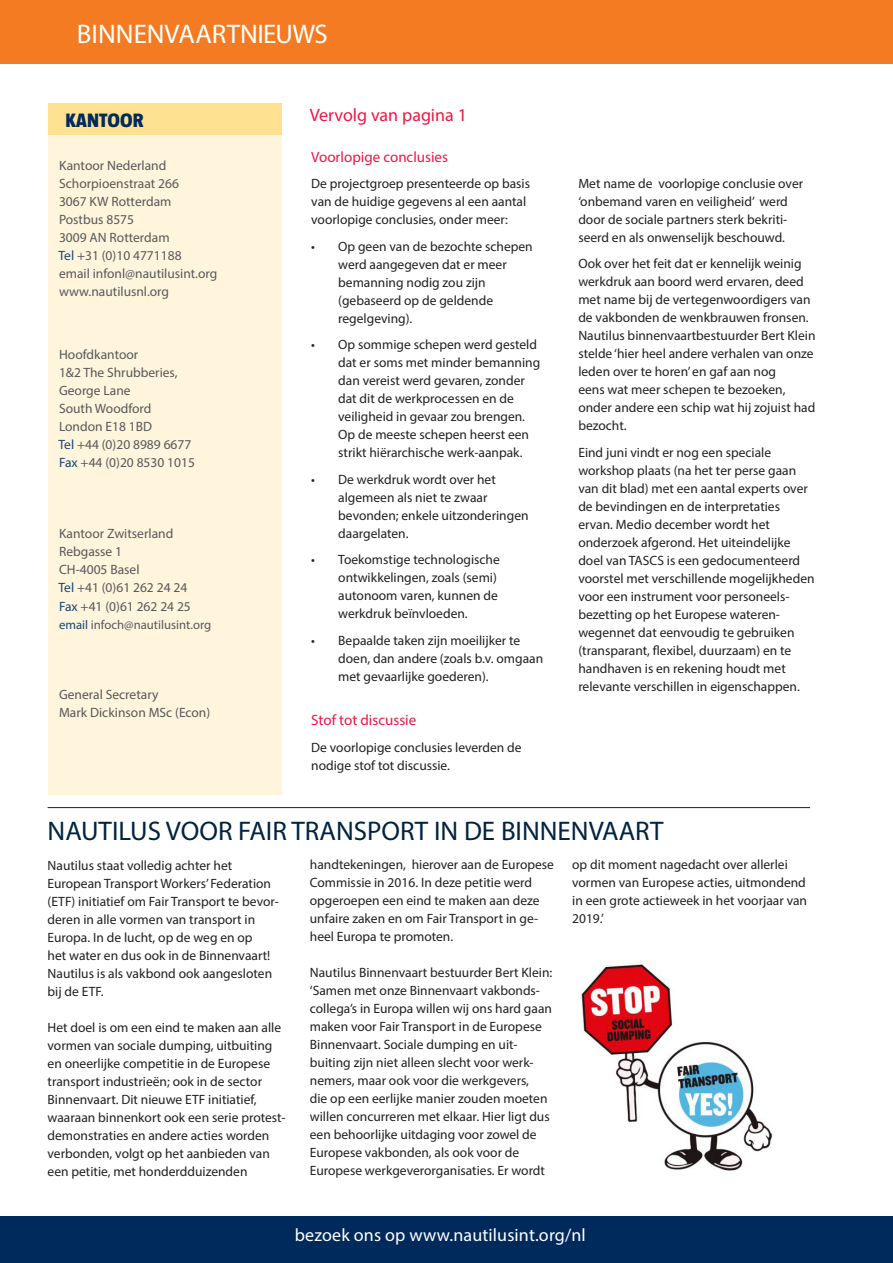
<style>
.page{position:relative;width:893px;height:1263px;background:#fff}
.page>*{position:absolute;margin:0;border:0;box-sizing:border-box;transform-origin:0 0}
.t1{font:27px "Myriad Pro";color:#002340}
.t2{font:27px "Myriad Pro";letter-spacing:-.005em;color:#fff}
.t3{font:800 19.8px "Taz";letter-spacing:.01em;color:#00295c}
.t4{font:18px "Myriad Pro";letter-spacing:.01em;color:#fff}
.t5{font:18px "Myriad Pro";color:#ed1845}
.t6{font:15px "Myriad Pro";color:#ed1845}
.t7{font:13.5px/18px "Myriad Pro";color:#231f20}
.t8{font:13.5px/18px "Myriad Pro";color:#57585a}
.t9{font:12.75px "Myriad Pro";color:#57585a}
.s1{color:#1a4574}
</style>
<div class="page">
<div style="left:0;top:0;width:893px;height:64px;background:#f47b21"></div>
<div style="left:0;top:1216px;width:893px;height:47px;background:#00295c"></div>
<hr style="left:48px;top:807px;width:762px;height:1px;background:#002340">
<div style="left:48px;top:103px;width:233px;height:691px;background:#fef5dc"></div>
<div style="left:48px;top:103px;width:233px;height:31px;background:#ffe192"></div>
<img style="left:581px;top:963px;width:192px;height:208px">
<p class="t2" style="left:77px;top:17px;width:253px">BINNENVAARTNIEUWS</p>
<p class="t3" style="left:65px;top:109px;width:80px">KANTOOR</p>
<p class="t8" style="left:58px;top:156px;width:160px">Kantoor Nederland<br>Schorpioenstraat 266<br>3067 KW Rotterdam<br>Postbus 8575<br>3009 AN Rotterdam<br><span class="s1">Tel</span> +31 (0)10 4771188<br>email infonl@nautilusint.org www.nautilusnl.org</p>
<p class="t8" style="left:58px;top:346px;width:138px">Hoofdkantoor<br>1&amp;2 The Shrubberies,<br>George Lane<br>South Woodford<br>London E18 1BD<br><span class="s1">Tel</span> +44 (0)20 8989 6677<br><span class="s1">Fax</span> +44 (0)20 8530 1015</p>
<p class="t8" style="left:58px;top:525px;width:134px">Kantoor Zwitserland<br>Rebgasse 1<br>CH-4005 Basel<br><span class="s1">Tel</span> +41 (0)61 262 24 24<br><span class="s1">Fax</span> +41 (0)61 262 24 25</p>
<p class="t9" style="left:59px;top:616px;width:154px"><span class="s1">email</span> infoch@nautilusint.org</p>
<p class="t8" style="left:59px;top:685px;width:153px">General Secretary<br>Mark Dickinson MSc (Econ)</p>
<p class="t5" style="left:310px;top:104px;width:159px">Vervolg van pagina 1</p>
<p class="t6" style="left:311px;top:147px;width:138px">Voorlopige conclusies</p>
<p class="t7" style="left:311px;top:174px;width:220px">De projectgroep presenteerde op basis van de huidige gegevens al een aantal voorlopige conclusies, onder meer:</p>
<p class="t7" style="left:338px;top:237px;width:196px;text-indent:-27px">• Op geen van de bezochte schepen werd aangegeven dat er meer bemanning nodig zou zijn (gebaseerd op de geldende regelgeving).</p>
<p class="t7" style="left:338px;top:335px;width:203px;text-indent:-27px">• Op sommige schepen werd gesteld dat er soms met minder bemanning dan vereist werd gevaren, zonder dat dit de werkprocessen en de veiligheid in gevaar zou brengen.<br>Op de meeste schepen heerst een strikt hiërarchische werk-aanpak.</p>
<p class="t7" style="left:338px;top:470px;width:192px;text-indent:-27px">• De werkdruk wordt over het algemeen als niet te zwaar bevonden; enkele uitzonderingen daargelaten.</p>
<p class="t7" style="left:338px;top:550px;width:163px;text-indent:-27px">• Toekomstige technologische ontwikkelingen, zoals (semi) autonoom varen, kunnen de werkdruk beïnvloeden.</p>
<p class="t7" style="left:338px;top:631px;width:207px;text-indent:-27px">• Bepaalde taken zijn moeilijker te doen, dan andere (zoals b.v. omgaan met gevaarlijke goederen).</p>
<p class="t6" style="left:311px;top:711px;width:107px">Stof tot discussie</p>
<p class="t7" style="left:311px;top:738px;width:212px">De voorlopige conclusies leverden de nodige stof tot discussie.</p>
<p class="t7" style="left:578px;top:174px;width:226px">Met name de voorlopige conclusie over ‘onbemand varen en veiligheid’ werd door de sociale partners sterk bekriti&shy;seerd en als onwenselijk beschouwd.</p>
<p class="t7" style="left:578px;top:254px;width:239px">Ook over het feit dat er kennelijk weinig werkdruk aan boord werd ervaren, deed met name bij de vertegenwoordigers van de vakbonden de wenkbrauwen fronsen.<br>Nautilus binnenvaartbestuurder Bert Klein stelde ‘hier heel andere verhalen van onze leden over te horen’ en gaf aan nog<br>eens wat meer schepen te bezoeken, onder andere een schip wat hij zojuist had bezocht.</p>
<p class="t7" style="left:578px;top:443px;width:238px">Eind juni vindt er nog een speciale workshop plaats (na het ter perse gaan van dit blad) met een aantal experts over de bevindingen en de interpretaties ervan. Medio december wordt het onderzoek afgerond. Het uiteindelijke doel van TASCS is een gedocumenteerd voorstel met verschillende mogelijkheden voor een instrument voor personeels&shy;bezetting op het Europese wateren&shy;wegennet dat eenvoudig te gebruiken (transparant, flexibel, duurzaam) en te handhaven is en rekening houdt met relevante verschillen in eigenschappen.</p>
<p class="t1" style="left:48px;top:814px;width:617px">NAUTILUS VOOR FAIR TRANSPORT IN DE BINNENVAART</p>
<p class="t7" style="left:48px;top:856px;width:186px">Nautilus staat volledig achter het</p>
<p class="t7" style="left:48px;top:874px;width:233px">European Transport Workers’ Federation (ETF) initiatief om Fair Transport te bevor&shy;deren in alle vormen van transport in</p>
<p class="t7" style="left:48px;top:928px;width:226px">Europa. In de lucht, op de weg en op het water en dus ook in de Binnenvaart!<br>Nautilus is als vakbond ook aangesloten bij de ETF.</p>
<p class="t7" style="left:48px;top:1018px;width:240px">Het doel is om een eind te maken aan alle vormen van sociale dumping, uitbuiting en oneerlijke competitie in de Europese transport industrieën; ook in de sector Binnenvaart. Dit nieuwe ETF initiatief, waaraan binnenkort ook een serie protest&shy;demonstraties en andere acties worden verbonden, volgt op het aanbieden van een petitie, met honderdduizenden</p>
<p class="t7" style="left:310px;top:855px;width:246px">handtekeningen, hierover aan de Europese Commissie in 2016. In deze petitie werd opgeroepen een eind te maken aan deze unfaire zaken en om Fair Transport in ge&shy;heel Europa te promoten.</p>
<p class="t7" style="left:310px;top:963px;width:244px">Nautilus Binnenvaart bestuurder Bert Klein: ‘Samen met onze Binnenvaart vakbonds-</p>
<p class="t7" style="left:310px;top:999px;width:244px">collega’s in Europa willen wij ons hard gaan maken voor Fair Transport in de Europese Binnenvaart. Sociale dumping en uit&shy;buiting zijn niet alleen slecht voor werk&shy;nemers, maar ook voor die werkgevers,<br>die op een eerlijke manier zouden moeten willen concurreren met elkaar. Hier ligt dus een behoorlijke uitdaging voor zowel de Europese vakbonden, als ook voor de Europese werkgeverorganisaties. Er wordt</p>
<p class="t7" style="left:572px;top:855px;width:236px">op dit moment nagedacht over allerlei vormen van Europese acties, uitmondend in een grote actieweek in het voorjaar van<br>2019.’</p>
<h3 class="t4" style="left:295px;top:1224px;width:292px">bezoek ons op www.nautilusint.org/nl</h3>
</div>
